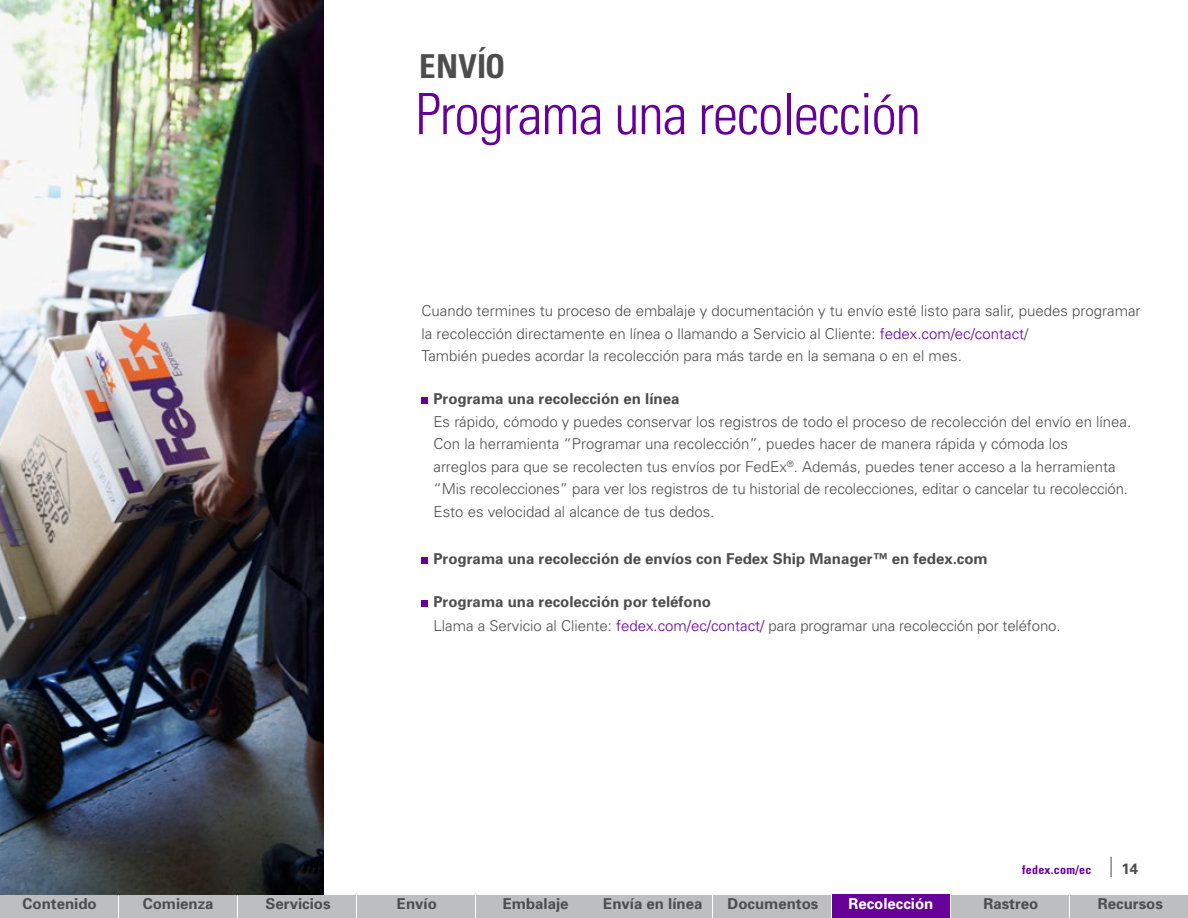
<style>
.page{position:relative;width:1188px;height:918px;background:#fff}
.page>*{position:absolute;margin:0;border:0;box-sizing:border-box;transform-origin:0 0}
.t1{font:300 condensed 57px "Univers";letter-spacing:-.02em;color:#609}
.t2{font:700 condensed 33px "Univers";letter-spacing:.01em;color:#4d4d4d}
.t3{font:300 15px/22.5px "Univers";color:#4d4d4d}
.t4{font:700 15px "Univers";color:#4d4d4d}
.t5{font:700 15px "Univers";color:#fff}
.t6{font:700 condensed 12px "Univers";letter-spacing:.025em;color:#609}
.s1{color:#609}
.s2{font-weight:700}
</style>
<div class="page">
<div style="left:0;top:895px;width:118px;height:23px;background:#bcbec0"></div>
<div style="left:119px;top:895px;width:118px;height:23px;background:#bcbec0"></div>
<div style="left:238px;top:895px;width:118px;height:23px;background:#bcbec0"></div>
<div style="left:357px;top:895px;width:117px;height:23px;background:#bcbec0"></div>
<div style="left:476px;top:895px;width:117px;height:23px;background:#bcbec0"></div>
<div style="left:595px;top:895px;width:117px;height:23px;background:#bcbec0"></div>
<div style="left:714px;top:895px;width:117px;height:23px;background:#bcbec0"></div>
<div style="left:951px;top:895px;width:118px;height:23px;background:#bcbec0"></div>
<div style="left:1070px;top:895px;width:118px;height:23px;background:#bcbec0"></div>
<svg style="left:1111px;top:857px;width:1px;height:20px"></svg>
<img style="left:0;top:0;width:323px;height:895px">
<div style="left:422px;top:397px;width:6px;height:7px;background:#609"></div>
<div style="left:422px;top:557px;width:6px;height:7px;background:#609"></div>
<div style="left:422px;top:600px;width:6px;height:7px;background:#609"></div>
<div style="left:832px;top:895px;width:118px;height:23px;background:#609"></div>
<h2 class="t2" style="left:419px;top:46px;width:88px">ENVÍO</h2>
<h1 class="t1" style="left:416px;top:80px;width:507px">Programa una recolección</h1>
<p class="t3" style="left:422px;top:300px;width:721px">Cuando termines tu proceso de embalaje y documentación y tu envío esté listo para salir, puedes programar la recolección directamente en línea o llamando a Servicio al Cliente: <span class="s1">fedex.com/ec/contact</span>/<br>También puedes acordar la recolección para más tarde en la semana o en el mes.</p>
<p class="t4" style="left:434px;top:390px;width:247px">Programa una recolección en línea</p>
<p class="t3" style="left:434px;top:410px;width:699px">Es rápido, cómodo y puedes conservar los registros de todo el proceso de recolección del envío en línea.<br>Con la herramienta “Programar una recolección”, puedes hacer de manera rápida y cómoda los<br>arreglos para que se recolecten tus envíos por FedEx<sup>®</sup>. Además, puedes tener acceso a la herramienta “Mis recolecciones” para ver los registros de tu historial de recolecciones, editar o cancelar tu recolección.<br>Esto es velocidad al alcance de tus dedos.</p>
<p class="t4" style="left:434px;top:550px;width:556px">Programa una recolección de envíos con Fedex Ship Manager™ en fedex.com</p>
<p class="t3" style="left:434px;top:589px;width:629px;line-height:24px"><span class="s2">Programa una recolección por teléfono<br></span>Llama a Servicio al Cliente: <span class="s1">fedex.com/ec/contact/</span> para programar una recolección por teléfono.</p>
<p class="t6" style="left:1022px;top:862px;width:71px">fedex.com/ec</p>
<p class="t4" style="left:1121px;top:859px;width:18px">14</p>
<p class="t4" style="left:23px;top:895px;width:76px">Contenido</p>
<p class="t4" style="left:143px;top:895px;width:72px">Comienza</p>
<p class="t4" style="left:266px;top:895px;width:67px">Servicios</p>
<p class="t4" style="left:397px;top:895px;width:42px">Envío</p>
<p class="t4" style="left:503px;top:895px;width:67px">Embalaje</p>
<p class="t4" style="left:603px;top:895px;width:101px">Envía en línea</p>
<p class="t4" style="left:728px;top:895px;width:92px">Documentos</p>
<p class="t4" style="left:983px;top:895px;width:57px">Rastreo</p>
<p class="t4" style="left:1098px;top:895px;width:67px">Recursos</p>
<p class="t5" style="left:848px;top:895px;width:87px">Recolección</p>
</div>
